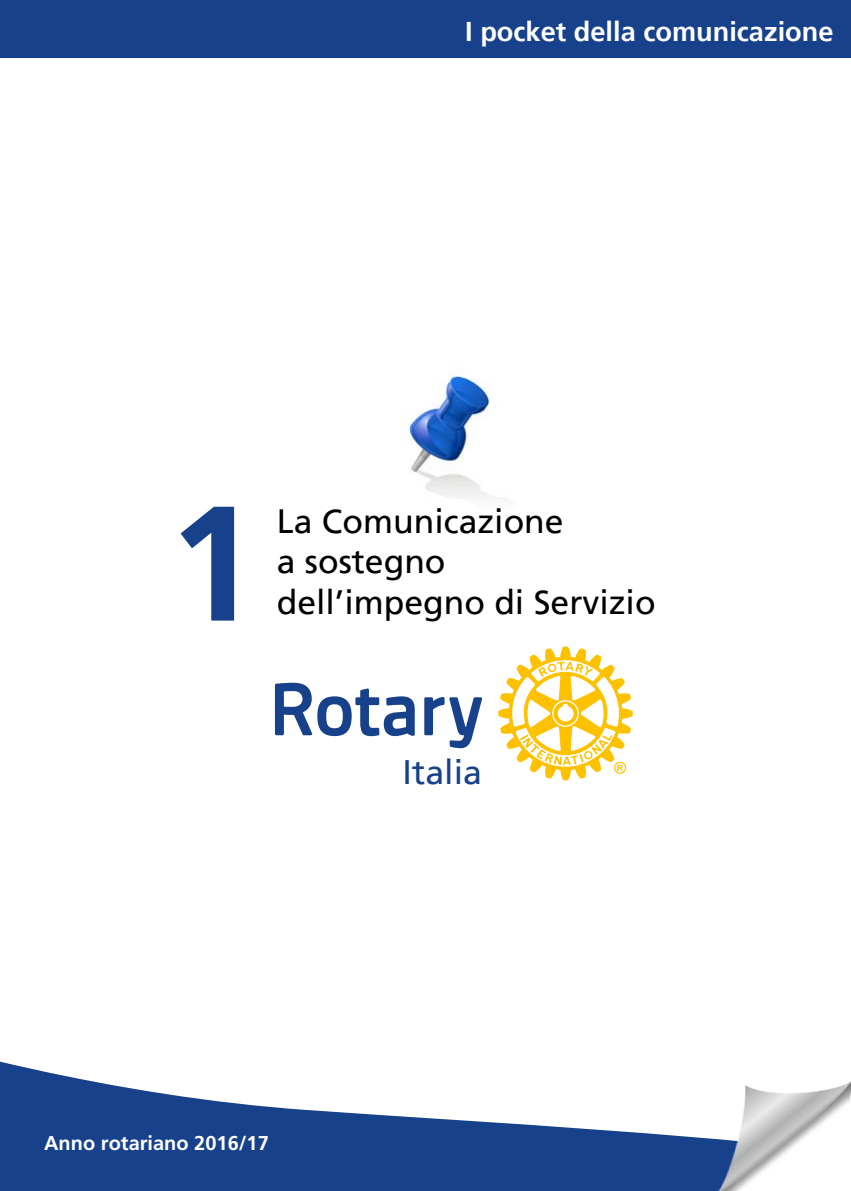
<style>
.page{position:relative;width:851px;height:1191px;background:#fff}
.page>*{position:absolute;margin:0;border:0;box-sizing:border-box;transform-origin:0 0}
.t1{font:700 163px "Frutiger 65";color:#17418a}
.t2{font:34px "Frutiger LT";color:#17418a}
.t3{font:33.8px "Frutiger LT";color:#000}
.t4{font:700 27.2px "Frutiger 65";color:#fff}
.t5{font:700 20px "Frutiger LT Std";color:#fff}
</style>
<div class="page">
<img style="left:407px;top:371px;width:99px;height:129px">
<svg style="left:275px;top:683px;width:207px;height:65px"></svg>
<svg style="left:498px;top:646px;width:134px;height:134px"></svg>
<svg style="left:0;top:1061px;width:716px;height:130px;fill:#17418a"></svg>
<img style="left:716px;top:1082px;width:134px;height:109px">
<div style="left:0;top:0;width:850px;height:57px;background:#17418a"></div>
<p class="t4" style="left:465px;top:15px;width:369px">I pocket della comunicazione</p>
<p class="t1" style="left:168px;top:468px;width:92px">1</p>
<p class="t3" style="left:277px;top:501px;width:288px">La Comunicazione</p>
<p class="t3" style="left:277px;top:541px;width:170px">a sostegno</p>
<p class="t3" style="left:277px;top:582px;width:380px">dell’impegno di Servizio</p>
<p class="t2" style="left:402px;top:752px;width:81px">Italia</p>
<p class="t5" style="left:44px;top:1130px;width:226px">Anno rotariano 2016/17</p>
</div>
